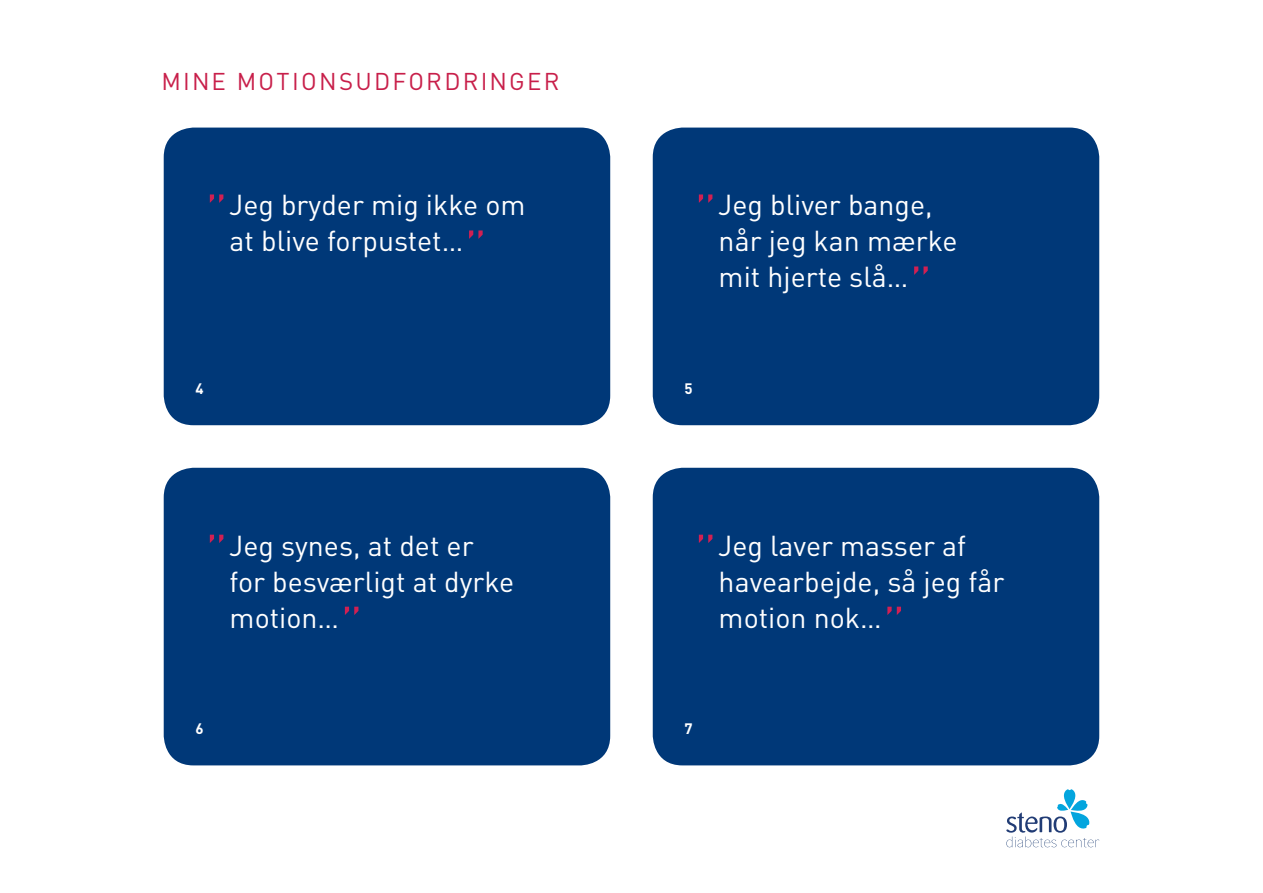
<style>
.page{position:relative;width:1263px;height:893px;background:#fff}
.page>*{position:absolute;margin:0;border:0;box-sizing:border-box;transform-origin:0 0}
.t1{font:28.5px/36px "DIN";color:#fff}
.t2{font:24px "DIN";letter-spacing:.09em;color:#c81f4a}
.t3{font:700 15px "DIN";color:#fff}
.s1{font-weight:300;font-size:60.15px;color:#d12053}
</style>
<div class="page">
<svg style="left:1006px;top:789px;width:93px;height:58px"></svg>
<div style="left:164px;top:128px;width:446px;height:297px;background:#003878;border-radius:30px"></div>
<div style="left:653px;top:128px;width:446px;height:297px;background:#003878;border-radius:30px"></div>
<div style="left:164px;top:468px;width:446px;height:297px;background:#003878;border-radius:30px"></div>
<div style="left:653px;top:468px;width:446px;height:297px;background:#003878;border-radius:30px"></div>
<p class="t2" style="left:162px;top:66px;width:399px">mine motionsudfordringer</p>
<p class="t1" style="left:204px;top:186px;width:323px;text-align:center"><span class="s1">”</span>Jeg bryder mig ikke om at blive forpustet…<span class="s1">”</span></p>
<p class="t1" style="left:719px;top:186px;width:241px;text-indent:-25px"><span class="s1">”</span>Jeg bliver bange, når jeg kan mærke mit hjerte slå…<span class="s1">”</span></p>
<p class="t3" style="left:195px;top:379px;width:10px">4</p>
<p class="t3" style="left:684px;top:379px;width:10px">5</p>
<p class="t1" style="left:230px;top:527px;width:286px;text-indent:-25px"><span class="s1">”</span>Jeg synes, at det er for besværligt at dyrke motion…<span class="s1">”</span></p>
<p class="t1" style="left:719px;top:527px;width:287px;text-indent:-25px"><span class="s1">”</span>Jeg laver masser af havearbejde, så jeg får motion nok…<span class="s1">”</span></p>
<p class="t3" style="left:195px;top:719px;width:10px">6</p>
<p class="t3" style="left:684px;top:719px;width:10px">7</p>
</div>
